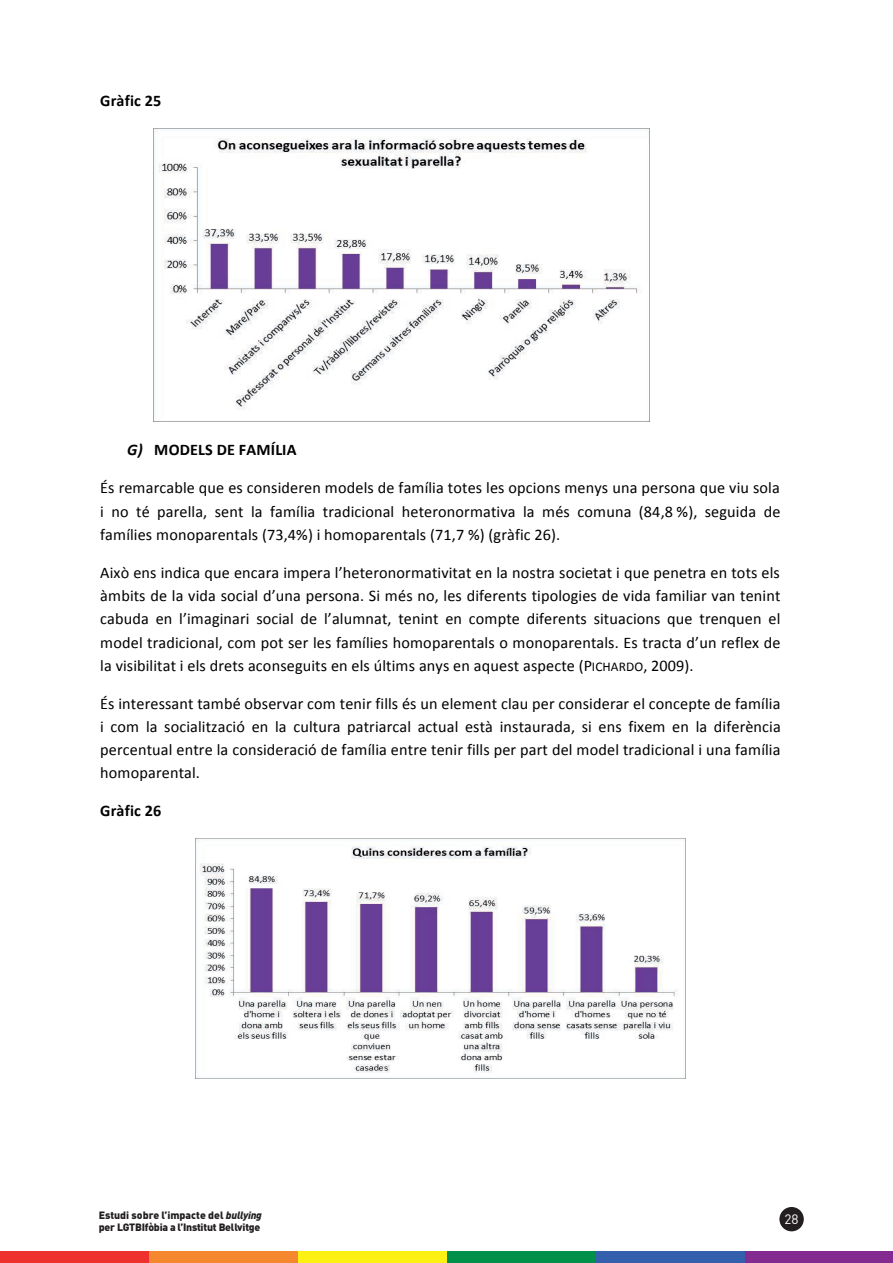
<style>
.page{position:relative;width:893px;height:1263px;background:#fff}
.page>*{position:absolute;margin:0;border:0;box-sizing:border-box;transform-origin:0 0}
.t1{font:16.2px/23.1px "Calibri";letter-spacing:.01em;color:#000;text-align:justify}
.t2{font:700 16.2px "Calibri";letter-spacing:.01em;color:#000}
.t3{font:13.5px "DIN";color:#fff}
.t4{font:900 10.5px/12.6px "DIN";letter-spacing:-.02em;color:#231f20}
.s1{font-style:italic}
.s2{font-size:13.35px}
</style>
<div class="page">
<img style="left:154px;top:129px;width:496px;height:292px">
<img style="left:195px;top:839px;width:491px;height:239px">
<div style="left:779px;top:1207px;width:25px;height:24px;background:#231f20;border-radius:50%"></div>
<div style="left:0;top:1251px;width:893px;height:12px;background:#832b91"></div>
<div style="left:0;top:1251px;width:745px;height:12px;background:#335fac"></div>
<div style="left:0;top:1251px;width:596px;height:12px;background:#00904a"></div>
<div style="left:0;top:1251px;width:447px;height:12px;background:#fcf015"></div>
<div style="left:0;top:1251px;width:298px;height:12px;background:#f5872e"></div>
<div style="left:0;top:1251px;width:149px;height:12px;background:#ee312f"></div>
<p class="t2" style="left:100px;top:91px;width:62px">Gràfic 25</p>
<p class="t2" style="left:127px;top:440px;width:171px"><span class="s1">G)</span> MODELS DE FAMÍLIA</p>
<p class="t1" style="left:100px;top:476px;width:682px">És remarcable que es consideren models de família totes les opcions menys una persona que viu sola i no té parella, sent la família tradicional heteronormativa la més comuna (84,8 %), seguida de famílies monoparentals (73,4%) i homoparentals (71,7 %) (gràfic 26).</p>
<p class="t1" style="left:100px;top:561px;width:682px">Això ens indica que encara impera l’heteronormativitat en la nostra societat i que penetra en tots els àmbits de la vida social d’una persona. Si més no, les diferents tipologies de vida familiar van tenint cabuda en l’imaginari social de l’alumnat, tenint en compte diferents situacions que trenquen el model tradicional, com pot ser les famílies homoparentals o monoparentals. Es tracta d’un reflex de la visibilitat i els drets aconseguits en els últims anys en aquest aspecte (P<span class="s2">ICHARDO</span>, 2009).</p>
<p class="t1" style="left:100px;top:692px;width:682px">És interessant també observar com tenir fills és un element clau per considerar el concepte de família i com la socialització en la cultura patriarcal actual està instaurada, si ens fixem en la diferència percentual entre la consideració de família entre tenir fills per part del model tradicional i una família homoparental.</p>
<p class="t2" style="left:100px;top:801px;width:62px">Gràfic 26</p>
<p class="t4" style="left:99px;top:1208px;width:164px">Estudi sobre l’impacte del <span class="s1">bullying </span>per lgtbifòbia a l’Institut Bellvitge</p>
<p class="t3" style="left:785px;top:1211px;width:16px">28</p>
</div>
